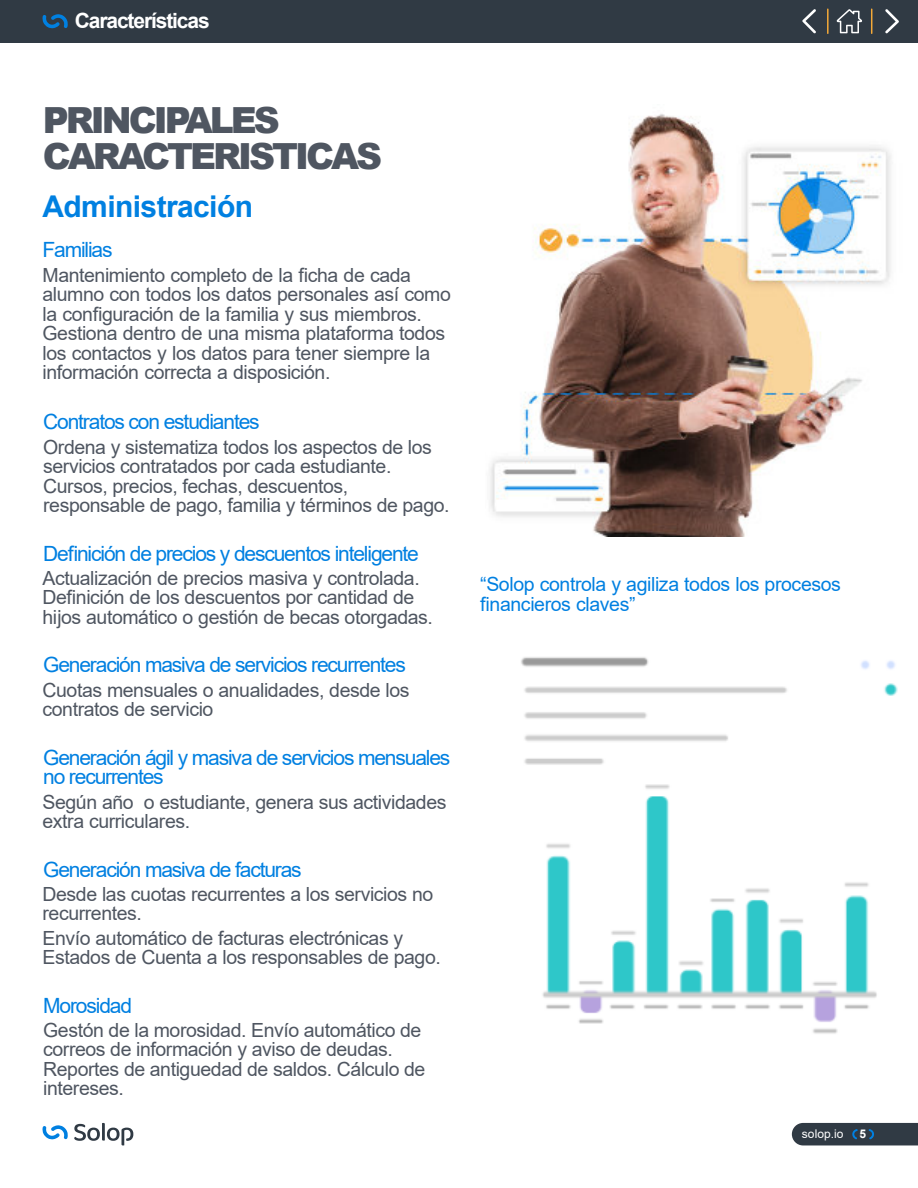
<style>
.page{position:relative;width:918px;height:1188px;background:#fff}
.page>*{position:absolute;margin:0;border:0;box-sizing:border-box;transform-origin:0 0}
.t1{font:900 36px/36px "Arial";letter-spacing:-.085em;color:#4f5661}
.t2{font:700 30px "Arial";letter-spacing:-.02em;color:#0080e1}
.t3{font:21px/19.5px "Arial";letter-spacing:-.055em;color:#0080e1}
.t4{font:700 21px "Arial";letter-spacing:-.055em;color:#fff}
.t5{font:19.5px/19.5px "Arial";letter-spacing:-.02em;color:#4f5661}
.t6{font:19.5px/19.5px "Arial";letter-spacing:-.02em;color:#0080e1}
.t7{font:12px "Arial";letter-spacing:.005em;color:#fff}
.t8{font:700 12px "Arial";color:#fff}
</style>
<div class="page">
<div style="left:792px;top:1123px;width:126px;height:22px;background:#303a44"></div>
<svg style="left:42px;top:1125px;width:26px;height:15px"></svg>
<svg style="left:74px;top:1123px;width:59px;height:22px"></svg>
<div style="left:0;top:0;width:918px;height:43px;background:#303a44"></div>
<svg style="left:885px;top:9px;width:14px;height:24px"></svg>
<svg style="left:802px;top:9px;width:14px;height:24px"></svg>
<svg style="left:871px;top:9px;width:1px;height:24px"></svg>
<hr style="left:827px;top:9px;width:2px;height:24px;background:#f4a938">
<svg style="left:837px;top:9px;width:25px;height:24px"></svg>
<svg style="left:42px;top:14px;width:26px;height:14px"></svg>
<img style="left:490px;top:114px;width:401px;height:422px">
<img style="left:521px;top:657px;width:377px;height:377px">
<p class="t4" style="left:75px;top:13px;width:136px">Características</p>
<h1 class="t1" style="left:43px;top:106px;width:341px">PRINCIPALES<br>CARACTERISTICAS</h1>
<h2 class="t2" style="left:43px;top:195px;width:212px">Administración</h2>
<p class="t3" style="left:43px;top:242px;width:72px">Familias</p>
<p class="t5" style="left:43px;top:267px;width:410px">Mantenimiento completo de la ficha de cada alumno con todos los datos personales así como la configuración de la familia y sus miembros.<br>Gestiona dentro de una misma plataforma todos los contactos y los datos para tener siempre la información correcta a disposición.</p>
<p class="t3" style="left:43px;top:414px;width:218px">Contratos con estudiantes</p>
<p class="t5" style="left:43px;top:439px;width:408px">Ordena y sistematiza todos los aspectos de los servicios contratados por cada estudiante.<br>Cursos, precios, fechas, descuentos, responsable de pago, familia y términos de pago.</p>
<p class="t3" style="left:43px;top:545px;width:377px">Definición de precios y descuentos inteligente</p>
<p class="t5" style="left:43px;top:570px;width:392px">Actualización de precios masiva y controlada.<br>Definición de los descuentos por cantidad de hĳos automático o gestión de becas otorgadas.</p>
<p class="t3" style="left:43px;top:657px;width:364px">Generación masiva de servicios recurrentes</p>
<p class="t5" style="left:43px;top:682px;width:369px">Cuotas mensuales o anualidades, desde los contratos de servicio</p>
<p class="t3" style="left:43px;top:750px;width:409px">Generación ágil y masiva de servicios mensuales no recurrentes</p>
<p class="t5" style="left:43px;top:794px;width:406px">Según año o estudiante, genera sus actividades extra curriculares.</p>
<p class="t3" style="left:43px;top:861px;width:260px">Generación masiva de facturas</p>
<p class="t5" style="left:43px;top:886px;width:392px">Desde las cuotas recurrentes a los servicios no recurrentes.</p>
<p class="t5" style="left:43px;top:930px;width:400px">Envío automático de facturas electrónicas y<br>Estados de Cuenta a los responsables de pago.</p>
<p class="t3" style="left:43px;top:998px;width:90px">Morosidad</p>
<p class="t5" style="left:43px;top:1022px;width:384px">Gestón de la morosidad. Envío automático de correos de información y aviso de deudas.<br>Reportes de antiguedad de saldos. Cálculo de intereses.</p>
<p class="t6" style="left:480px;top:576px;width:362px">“Solop controla y agiliza todos los procesos financieros claves”</p>
<p class="t7" style="left:802px;top:1129px;width:43px">solop.io</p>
<p class="t8" style="left:860px;top:1129px;width:8px">5</p>
</div>
